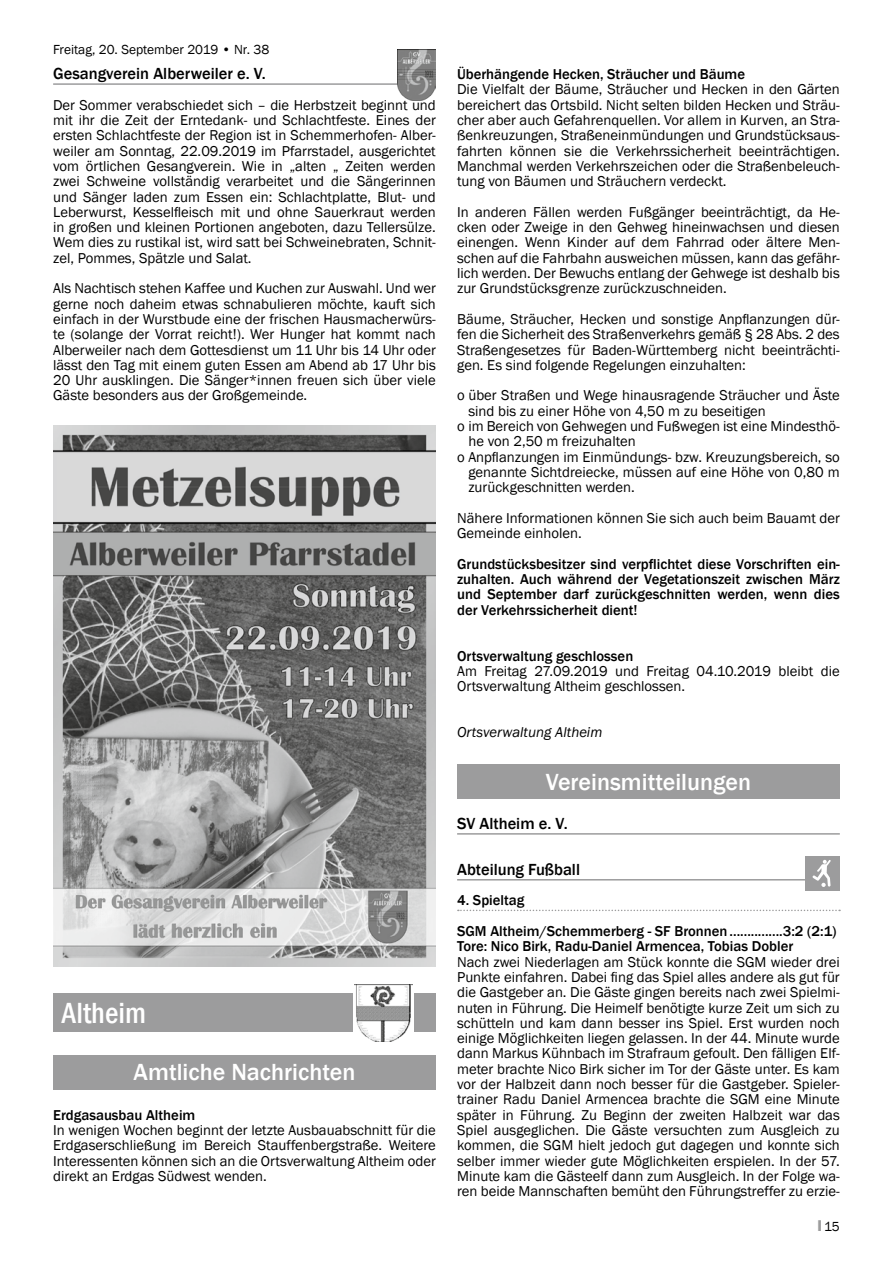
<style>
.page{position:relative;width:893px;height:1263px;background:#fff}
.page>*{position:absolute;margin:0;border:0;box-sizing:border-box;transform-origin:0 0}
.t1{font:500 condensed 30px "Franklin Gothic";color:#fff}
.t2{font:500 24px "Franklin Gothic";color:#fff}
.t3{font:500 16.5px "Franklin Gothic";color:#000}
.t4{font:14.7px/15.3px "Franklin Gothic";color:#000;text-align:justify}
.t5{font:500 14.7px/15.3px "Franklin Gothic";color:#000;text-align:justify}
.t6{font:italic 14.7px "Franklin Gothic";color:#000}
.t7{font:13.5px "Franklin Gothic";color:#000}
.s1{font-family:"Impact";color:#9c9c9d}
</style>
<div class="page">
<hr style="left:457px;top:833px;width:383px;height:2px;background:#9c9c9d">
<hr style="left:457px;top:879px;width:383px;height:1px;background:#9c9c9d">
<svg style="left:458px;top:910px;width:382px;height:1px"></svg>
<div style="left:457px;top:764px;width:383px;height:34px;background:#9c9c9d"></div>
<div style="left:806px;top:856px;width:34px;height:34px;background:#9c9c9d"></div>
<svg style="left:813px;top:860px;width:18px;height:27px"></svg>
<hr style="left:53px;top:83px;width:383px;height:2px;background:#9c9c9d">
<img style="left:397px;top:49px;width:39px;height:52px">
<img style="left:53px;top:425px;width:383px;height:541px">
<div style="left:53px;top:993px;width:383px;height:39px;background:#9c9c9d"></div>
<div style="left:354px;top:980px;width:60px;height:63px;background:#fff"></div>
<img style="left:355px;top:984px;width:57px;height:57px">
<div style="left:53px;top:1055px;width:383px;height:34px;background:#9c9c9d"></div>
<p class="t7" style="left:53px;top:41px;width:218px">Freitag, 20. September 2019 • Nr. 38</p>
<p class="t3" style="left:53px;top:63px;width:214px">Gesangverein Alberweiler e. V.</p>
<p class="t4" style="left:53px;top:97px;width:384px">Der Sommer verabschiedet sich – die Herbstzeit beginnt und mit ihr die Zeit der Erntedank- und Schlachtfeste. Eines der ersten Schlachtfeste der Region ist in Schemmerhofen- Alber&shy;weiler am Sonntag, 22.09.2019 im Pfarrstadel, ausgerichtet vom örtlichen Gesangverein. Wie in „alten „ Zeiten werden zwei Schweine vollständig verarbeitet und die Sängerinnen und Sänger laden zum Essen ein: Schlachtplatte, Blut- und Leberwurst, Kesselfleisch mit und ohne Sauerkraut werden in großen und kleinen Portionen angeboten, dazu Tellersülze.<br>Wem dies zu rustikal ist, wird satt bei Schweinebraten, Schnit&shy;zel, Pommes, Spätzle und Salat.</p>
<p class="t4" style="left:53px;top:281px;width:384px">Als Nachtisch stehen Kaffee und Kuchen zur Auswahl. Und wer gerne noch daheim etwas schnabulieren möchte, kauft sich einfach in der Wurstbude eine der frischen Hausmacherwürs&shy;te (solange der Vorrat reicht!). Wer Hunger hat kommt nach Alberweiler nach dem Gottesdienst um 11 Uhr bis 14 Uhr oder lässt den Tag mit einem guten Essen am Abend ab 17 Uhr bis 20 Uhr ausklingen. Die Sänger*innen freuen sich über viele Gäste besonders aus der Großgemeinde.</p>
<h1 class="t1" style="left:62px;top:993px;width:86px">Altheim</h1>
<h2 class="t2" style="left:134px;top:1057px;width:223px">Amtliche Nachrichten</h2>
<p class="t5" style="left:53px;top:1107px;width:144px">Erdgasausbau Altheim</p>
<p class="t4" style="left:53px;top:1123px;width:384px">In wenigen Wochen beginnt der letzte Ausbauabschnitt für die Erdgaserschließung im Bereich Stauffenbergstraße. Weitere Interessenten können sich an die Ortsverwaltung Altheim oder direkt an Erdgas Südwest wenden.</p>
<p class="t5" style="left:457px;top:67px;width:289px">Überhängende Hecken, Sträucher und Bäume</p>
<p class="t4" style="left:457px;top:82px;width:384px">Die Vielfalt der Bäume, Sträucher und Hecken in den Gärten bereichert das Ortsbild. Nicht selten bilden Hecken und Sträu&shy;cher aber auch Gefahrenquellen. Vor allem in Kurven, an Stra&shy;ßenkreuzungen, Straßeneinmündungen und Grundstücksaus&shy;fahrten können sie die Verkehrssicherheit beeinträchtigen.<br>Manchmal werden Verkehrszeichen oder die Straßenbeleuch&shy;tung von Bäumen und Sträuchern verdeckt.</p>
<p class="t4" style="left:457px;top:205px;width:384px">In anderen Fällen werden Fußgänger beeinträchtigt, da He&shy;cken oder Zweige in den Gehweg hineinwachsen und diesen einengen. Wenn Kinder auf dem Fahrrad oder ältere Men&shy;schen auf die Fahrbahn ausweichen müssen, kann das gefähr&shy;lich werden. Der Bewuchs entlang der Gehwege ist deshalb bis zur Grundstücksgrenze zurückzuschneiden.</p>
<p class="t4" style="left:457px;top:312px;width:384px">Bäume, Sträucher, Hecken und sonstige Anpflanzungen dür&shy;fen die Sicherheit des Straßenverkehrs gemäß § 28 Abs. 2 des Straßengesetzes für Baden-Württemberg nicht beeinträchti&shy;gen. Es sind folgende Regelungen einzuhalten:</p>
<p class="t4" style="left:457px;top:388px;width:384px">o über Straßen und Wege hinausragende Sträucher und Äste</p>
<p class="t4" style="left:468px;top:403px;width:299px">sind bis zu einer Höhe von 4,50 m zu beseitigen</p>
<p class="t4" style="left:457px;top:419px;width:384px">o im Bereich von Gehwegen und Fußwegen ist eine Mindesthö-</p>
<p class="t4" style="left:468px;top:434px;width:169px">he von 2,50 m freizuhalten</p>
<p class="t4" style="left:457px;top:449px;width:384px">o Anpflanzungen im Einmündungs- bzw. Kreuzungsbereich, so</p>
<p class="t4" style="left:468px;top:465px;width:373px">genannte Sichtdreiecke, müssen auf eine Höhe von 0,80 m</p>
<p class="t4" style="left:468px;top:480px;width:168px">zurückgeschnitten werden.</p>
<p class="t4" style="left:457px;top:511px;width:384px">Nähere Informationen können Sie sich auch beim Bauamt der<br>Gemeinde einholen.</p>
<p class="t5" style="left:457px;top:556px;width:384px">Grundstücksbesitzer sind verpflichtet diese Vorschriften ein&shy;zuhalten. Auch während der Vegetationszeit zwischen März und September darf zurückgeschnitten werden, wenn dies der Verkehrssicherheit dient!</p>
<p class="t5" style="left:457px;top:648px;width:178px">Ortsverwaltung geschlossen</p>
<p class="t4" style="left:457px;top:664px;width:384px">Am Freitag 27.09.2019 und Freitag 04.10.2019 bleibt die<br>Ortsverwaltung Altheim geschlossen.</p>
<p class="t6" style="left:457px;top:723px;width:147px">Ortsverwaltung Altheim</p>
<h2 class="t2" style="left:546px;top:767px;width:207px">Vereinsmitteilungen</h2>
<p class="t3" style="left:457px;top:813px;width:112px">SV Altheim e. V.</p>
<p class="t3" style="left:457px;top:859px;width:124px">Abteilung Fußball</p>
<p class="t5" style="left:457px;top:885px;width:381px;line-height:30.6px">4. Spieltag<br>SGM Altheim/Schemmerberg - SF Bronnen ...............3:2 (2:1)</p>
<p class="t5" style="left:457px;top:939px;width:338px">Tore: Nico Birk, Radu-Daniel Armencea, Tobias Dobler</p>
<p class="t4" style="left:457px;top:954px;width:384px">Nach zwei Niederlagen am Stück konnte die SGM wieder drei Punkte einfahren. Dabei fing das Spiel alles andere als gut für die Gastgeber an. Die Gäste gingen bereits nach zwei Spielmi&shy;nuten in Führung. Die Heimelf benötigte kurze Zeit um sich zu schütteln und kam dann besser ins Spiel. Erst wurden noch einige Möglichkeiten liegen gelassen. In der 44. Minute wurde dann Markus Kühnbach im Strafraum gefoult. Den fälligen Elf&shy;meter brachte Nico Birk sicher im Tor der Gäste unter. Es kam vor der Halbzeit dann noch besser für die Gastgeber. Spieler&shy;trainer Radu Daniel Armencea brachte die SGM eine Minute später in Führung. Zu Beginn der zweiten Halbzeit war das Spiel ausgeglichen. Die Gäste versuchten zum Ausgleich zu kommen, die SGM hielt jedoch gut dagegen und konnte sich selber immer wieder gute Möglichkeiten erspielen. In der 57.<br>Minute kam die Gästeelf dann zum Ausgleich. In der Folge wa&shy;ren beide Mannschaften bemüht den Führungstreffer zu erzie-</p>
<p class="t7" style="left:818px;top:1218px;width:23px"><span class="s1">I</span> 15</p>
</div>
